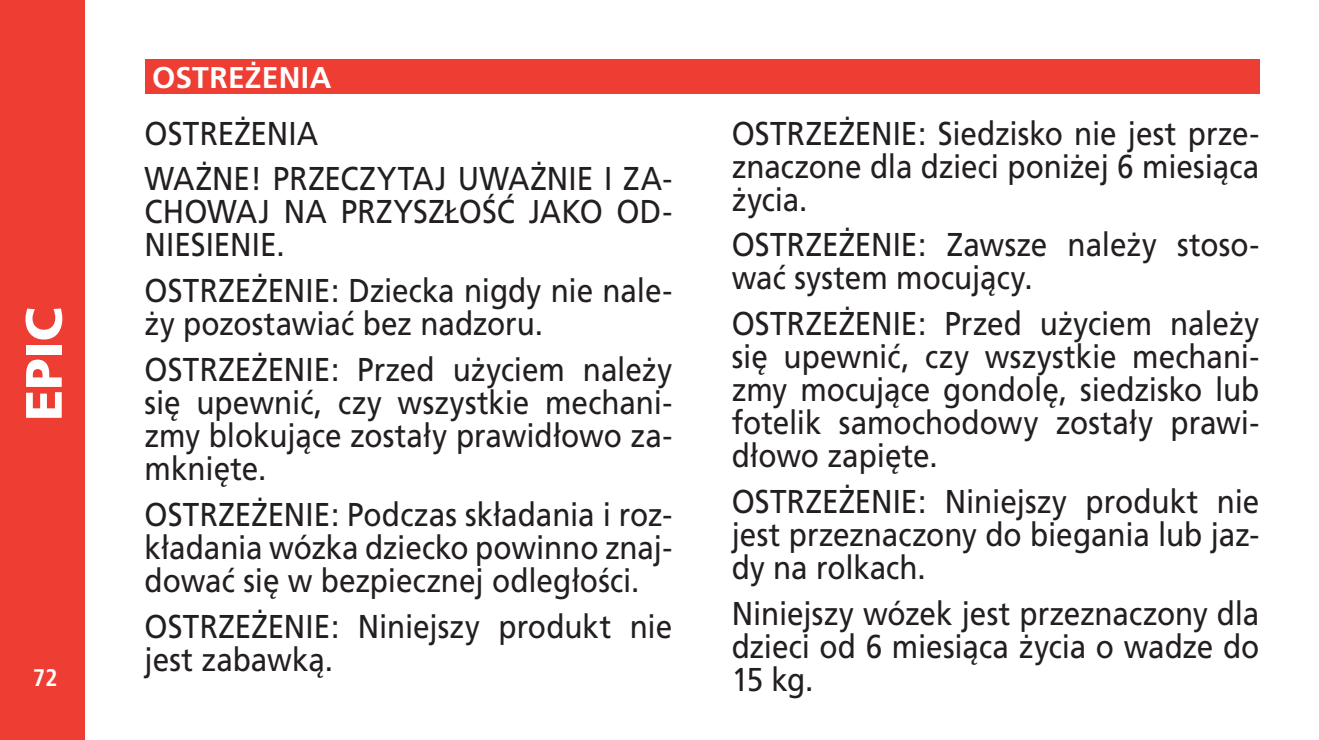
<style>
.page{position:relative;width:1319px;height:740px;background:#fff}
.page>*{position:absolute;margin:0;border:0;box-sizing:border-box;transform-origin:0 0}
.t1{font:900 51px "Frutiger LT";color:#fff}
.t2{font:33px/33px "Frutiger CE";color:#231f20;text-align:justify;scale:.9 1}
.t3{font:700 30px "Frutiger CE";letter-spacing:.01em;color:#fff}
.t4{font:700 condensed 24px "Frutiger LT";color:#fff}
</style>
<div class="page">
<div style="left:0;top:0;width:85px;height:740px;background:#ee3e34"></div>
<div style="left:145px;top:60px;width:1114px;height:34px;background:#ee3e34"></div>
<h1 class="t1" style="left:13px;top:421px;width:115px;rotate:-90deg">EPIC</h1>
<p class="t4" style="left:33px;top:663px;width:26px">72</p>
<p class="t3" style="left:152px;top:60px;width:181px">OSTREŻENIA</p>
<p class="t2" style="left:145px;top:116px;width:194px">OSTREŻENIA</p>
<p class="t2" style="left:145px;top:162px;width:587px">WAŻNE! PRZECZYTAJ UWAŻNIE I ZA-CHOWAJ NA PRZYSZŁOŚĆ JAKO OD-NIESIENIE.</p>
<p class="t2" style="left:145px;top:274px;width:587px">OSTRZEŻENIE: Dziecka nigdy nie nale&shy;ży pozostawiać bez nadzoru.</p>
<p class="t2" style="left:145px;top:353px;width:587px">OSTRZEŻENIE: Przed użyciem należy się upewnić, czy wszystkie mechani&shy;zmy blokujące zostały prawidłowo za&shy;mknięte.</p>
<p class="t2" style="left:145px;top:498px;width:587px">OSTRZEŻENIE: Podczas składania i roz&shy;kładania wózka dziecko powinno znaj&shy;dować się w bezpiecznej odległości.</p>
<p class="t2" style="left:145px;top:609px;width:587px">OSTRZEŻENIE: Niniejszy produkt nie jest zabawką.</p>
<p class="t2" style="left:731px;top:116px;width:587px">OSTRZEŻENIE: Siedzisko nie jest prze&shy;znaczone dla dzieci poniżej 6 miesiąca życia.</p>
<p class="t2" style="left:731px;top:228px;width:587px">OSTRZEŻENIE: Zawsze należy stoso&shy;wać system mocujący.</p>
<p class="t2" style="left:731px;top:307px;width:587px">OSTRZEŻENIE: Przed użyciem należy się upewnić, czy wszystkie mechani&shy;zmy mocujące gondolę, siedzisko lub fotelik samochodowy zostały prawi&shy;dłowo zapięte.</p>
<p class="t2" style="left:731px;top:485px;width:587px">OSTRZEŻENIE: Niniejszy produkt nie jest przeznaczony do biegania lub jaz&shy;dy na rolkach.</p>
<p class="t2" style="left:731px;top:597px;width:587px">Niniejszy wózek jest przeznaczony dla dzieci od 6 miesiąca życia o wadze do 15 kg.</p>
</div>
